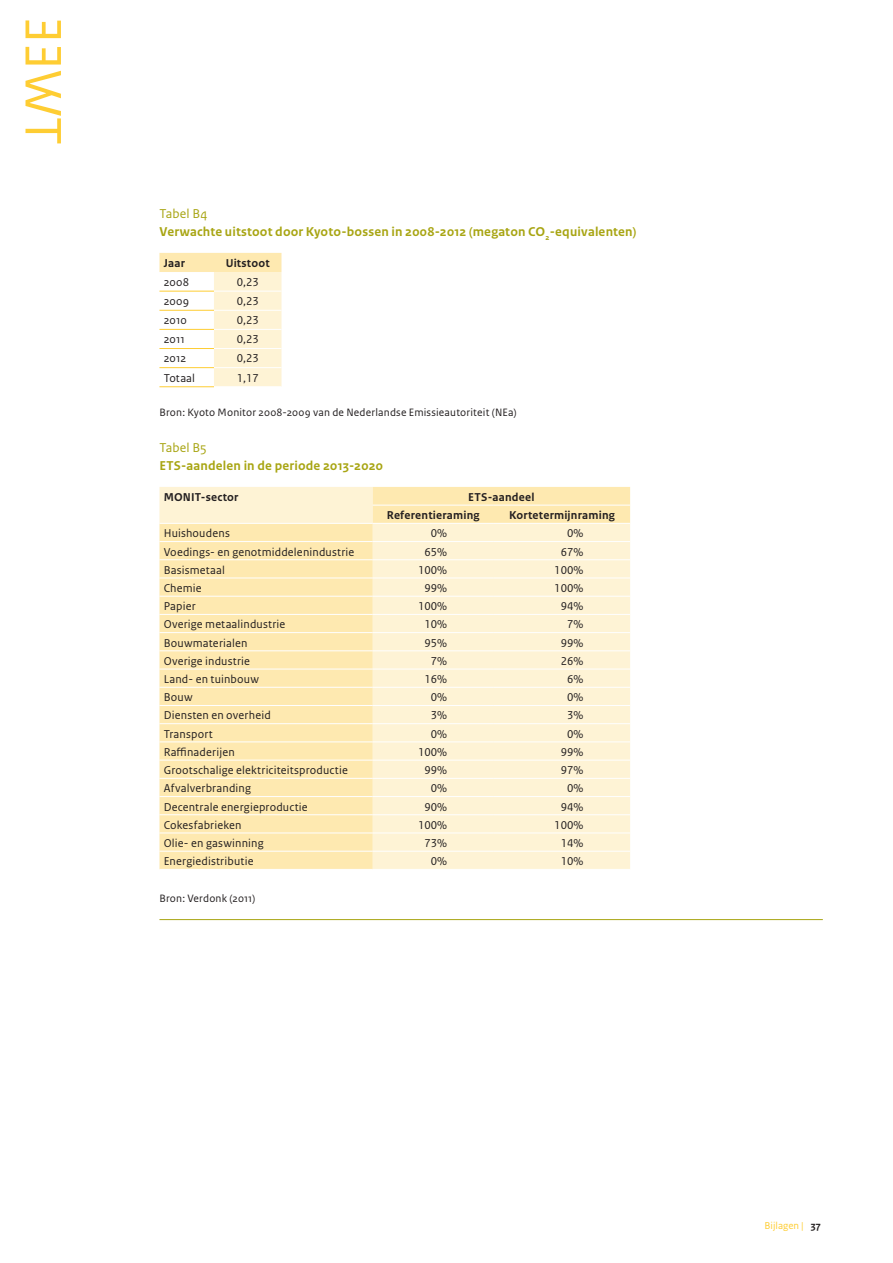
<style>
.page{position:relative;width:893px;height:1263px;background:#fff}
.page>*{position:absolute;margin:0;border:0;box-sizing:border-box;transform-origin:0 0}
.t1{font:700 13.5px/18px "Rijksoverheid Sans Text";letter-spacing:.015em;color:#a8a513}
.t2{font:13.5px "Rijksoverheid Sans Text";letter-spacing:.01em;color:#a8a513}
.t3{font:12px "Rijksoverheid Sans Text";letter-spacing:.015em;color:#231f20}
.t4{font:700 12px/18.1px "Rijksoverheid Sans Text";letter-spacing:.015em;color:#231f20}
.t5{font:11.25px "Rijksoverheid Sans Text";letter-spacing:.015em;color:#231f20}
.t6{font:10.5px "Rijksoverheid Sans Text";color:#fecd33}
.s1{font-weight:400}
.s2{font-weight:700;color:#231f20}
</style>
<div class="page">
<svg style="left:159px;top:253px;width:122px;height:133px"></svg>
<hr style="left:159px;top:291px;width:55px;height:1px;background:#fecd33">
<hr style="left:159px;top:310px;width:55px;height:1px;background:#fecd33">
<hr style="left:159px;top:329px;width:55px;height:1px;background:#fecd33">
<hr style="left:159px;top:348px;width:55px;height:1px;background:#fecd33">
<hr style="left:159px;top:367px;width:55px;height:1px;background:#fecd33">
<hr style="left:214px;top:291px;width:67px;height:1px;background:#fff">
<hr style="left:214px;top:310px;width:67px;height:1px;background:#fff">
<hr style="left:214px;top:329px;width:67px;height:1px;background:#fff">
<hr style="left:214px;top:348px;width:67px;height:1px;background:#fff">
<hr style="left:214px;top:367px;width:67px;height:1px;background:#fff">
<hr style="left:159px;top:386px;width:55px;height:1px;background:#fecd33">
<svg style="left:159px;top:487px;width:471px;height:382px;background:#feeec4"></svg>
<hr style="left:159px;top:541px;width:214px;height:1px;background:#fff">
<hr style="left:373px;top:541px;width:121px;height:1px;background:#fff">
<hr style="left:494px;top:541px;width:136px;height:1px;background:#fff">
<hr style="left:159px;top:559px;width:214px;height:1px;background:#fff">
<hr style="left:373px;top:559px;width:121px;height:1px;background:#fff">
<hr style="left:494px;top:559px;width:136px;height:1px;background:#fff">
<hr style="left:159px;top:578px;width:214px;height:1px;background:#fff">
<hr style="left:373px;top:578px;width:121px;height:1px;background:#fff">
<hr style="left:494px;top:578px;width:136px;height:1px;background:#fff">
<hr style="left:159px;top:596px;width:214px;height:1px;background:#fff">
<hr style="left:373px;top:596px;width:121px;height:1px;background:#fff">
<hr style="left:494px;top:596px;width:136px;height:1px;background:#fff">
<hr style="left:159px;top:614px;width:214px;height:1px;background:#fff">
<hr style="left:373px;top:614px;width:121px;height:1px;background:#fff">
<hr style="left:494px;top:614px;width:136px;height:1px;background:#fff">
<hr style="left:159px;top:632px;width:214px;height:1px;background:#fff">
<hr style="left:373px;top:632px;width:121px;height:1px;background:#fff">
<hr style="left:494px;top:632px;width:136px;height:1px;background:#fff">
<hr style="left:159px;top:650px;width:214px;height:1px;background:#fff">
<hr style="left:373px;top:650px;width:121px;height:1px;background:#fff">
<hr style="left:494px;top:650px;width:136px;height:1px;background:#fff">
<hr style="left:159px;top:669px;width:214px;height:1px;background:#fff">
<hr style="left:373px;top:669px;width:121px;height:1px;background:#fff">
<hr style="left:494px;top:669px;width:136px;height:1px;background:#fff">
<hr style="left:159px;top:687px;width:214px;height:1px;background:#fff">
<hr style="left:373px;top:687px;width:121px;height:1px;background:#fff">
<hr style="left:494px;top:687px;width:136px;height:1px;background:#fff">
<hr style="left:159px;top:705px;width:214px;height:1px;background:#fff">
<hr style="left:373px;top:705px;width:121px;height:1px;background:#fff">
<hr style="left:494px;top:705px;width:136px;height:1px;background:#fff">
<hr style="left:159px;top:723px;width:214px;height:1px;background:#fff">
<hr style="left:373px;top:723px;width:121px;height:1px;background:#fff">
<hr style="left:494px;top:723px;width:136px;height:1px;background:#fff">
<hr style="left:159px;top:760px;width:214px;height:1px;background:#fff">
<hr style="left:373px;top:760px;width:121px;height:1px;background:#fff">
<hr style="left:494px;top:760px;width:136px;height:1px;background:#fff">
<hr style="left:159px;top:778px;width:214px;height:1px;background:#fff">
<hr style="left:373px;top:778px;width:121px;height:1px;background:#fff">
<hr style="left:494px;top:778px;width:136px;height:1px;background:#fff">
<hr style="left:159px;top:796px;width:214px;height:1px;background:#fff">
<hr style="left:373px;top:796px;width:121px;height:1px;background:#fff">
<hr style="left:494px;top:796px;width:136px;height:1px;background:#fff">
<hr style="left:159px;top:814px;width:214px;height:1px;background:#fff">
<hr style="left:373px;top:814px;width:121px;height:1px;background:#fff">
<hr style="left:494px;top:814px;width:136px;height:1px;background:#fff">
<hr style="left:159px;top:833px;width:214px;height:1px;background:#fff">
<hr style="left:373px;top:833px;width:121px;height:1px;background:#fff">
<hr style="left:494px;top:833px;width:136px;height:1px;background:#fff">
<hr style="left:159px;top:851px;width:214px;height:1px;background:#fff">
<hr style="left:373px;top:851px;width:121px;height:1px;background:#fff">
<hr style="left:494px;top:851px;width:136px;height:1px;background:#fff">
<hr style="left:373px;top:505px;width:121px;height:1px;background:#fff">
<hr style="left:494px;top:505px;width:136px;height:1px;background:#fff">
<hr style="left:159px;top:523px;width:214px;height:1px;background:#fff">
<hr style="left:373px;top:523px;width:121px;height:1px;background:#fff">
<hr style="left:494px;top:523px;width:136px;height:1px;background:#fff">
<hr style="left:159px;top:741px;width:214px;height:1px;background:#fff">
<hr style="left:373px;top:741px;width:121px;height:1px;background:#fff">
<hr style="left:494px;top:741px;width:136px;height:1px;background:#fff">
<hr style="left:159px;top:919px;width:664px;height:1px;background:#a8a513">
<p class="t1" style="left:159px;top:205px;width:478px"><span class="s1">Tabel B4<br></span>Verwachte uitstoot door Kyoto-bossen in 2008-2012 (megaton CO<sub>2</sub>-equivalenten)</p>
<p class="t4" style="left:164px;top:254px;width:23px">Jaar</p>
<p class="t4" style="left:226px;top:254px;width:45px">Uitstoot</p>
<p class="t3" style="left:164px;top:275px;width:27px">2008</p>
<p class="t3" style="left:237px;top:275px;width:24px">0,23</p>
<p class="t3" style="left:164px;top:294px;width:27px">2009</p>
<p class="t3" style="left:237px;top:294px;width:24px">0,23</p>
<p class="t3" style="left:164px;top:313px;width:25px">2010</p>
<p class="t3" style="left:237px;top:313px;width:24px">0,23</p>
<p class="t3" style="left:164px;top:333px;width:23px">2011</p>
<p class="t3" style="left:237px;top:333px;width:24px">0,23</p>
<p class="t3" style="left:164px;top:352px;width:24px">2012</p>
<p class="t3" style="left:237px;top:352px;width:24px">0,23</p>
<p class="t3" style="left:164px;top:371px;width:33px">Totaal</p>
<p class="t3" style="left:237px;top:371px;width:24px">1,17</p>
<p class="t5" style="left:159px;top:406px;width:359px">Bron: Kyoto Monitor 2008-2009 van de Nederlandse Emissieautoriteit (NEa)</p>
<p class="t2" style="left:159px;top:440px;width:49px">Tabel B5</p>
<p class="t1" style="left:159px;top:457px;width:225px">ETS-aandelen in de periode 2013-2020</p>
<p class="t4" style="left:164px;top:488px;width:76px">MONIT-sector</p>
<p class="t4" style="left:387px;top:488px;width:149px;text-indent:81px">ETS-aandeel<br>Referentieraming</p>
<p class="t4" style="left:509px;top:506px;width:107px">Kortetermijnraming</p>
<p class="t3" style="left:164px;top:526px;width:68px">Huishoudens</p>
<p class="t3" style="left:431px;top:526px;width:18px">0%</p>
<p class="t3" style="left:567px;top:526px;width:18px">0%</p>
<p class="t3" style="left:164px;top:545px;width:192px">Voedings- en genotmiddelenindustrie</p>
<p class="t3" style="left:424px;top:545px;width:24px">65%</p>
<p class="t3" style="left:561px;top:545px;width:24px">67%</p>
<p class="t3" style="left:164px;top:563px;width:63px">Basismetaal</p>
<p class="t3" style="left:418px;top:563px;width:31px">100%</p>
<p class="t3" style="left:554px;top:563px;width:31px">100%</p>
<p class="t3" style="left:164px;top:581px;width:39px">Chemie</p>
<p class="t3" style="left:424px;top:581px;width:24px">99%</p>
<p class="t3" style="left:554px;top:581px;width:31px">100%</p>
<p class="t3" style="left:164px;top:599px;width:34px">Papier</p>
<p class="t3" style="left:418px;top:599px;width:31px">100%</p>
<p class="t3" style="left:561px;top:599px;width:24px">94%</p>
<p class="t3" style="left:164px;top:618px;width:123px">Overige metaalindustrie</p>
<p class="t3" style="left:424px;top:618px;width:24px">10%</p>
<p class="t3" style="left:567px;top:618px;width:18px">7%</p>
<p class="t3" style="left:164px;top:636px;width:85px">Bouwmaterialen</p>
<p class="t3" style="left:424px;top:636px;width:24px">95%</p>
<p class="t3" style="left:561px;top:636px;width:24px">99%</p>
<p class="t3" style="left:164px;top:654px;width:88px">Overige industrie</p>
<p class="t3" style="left:431px;top:654px;width:18px">7%</p>
<p class="t3" style="left:561px;top:654px;width:24px">26%</p>
<p class="t3" style="left:164px;top:672px;width:97px">Land- en tuinbouw</p>
<p class="t3" style="left:424px;top:672px;width:24px">16%</p>
<p class="t3" style="left:567px;top:672px;width:18px">6%</p>
<p class="t3" style="left:164px;top:690px;width:30px">Bouw</p>
<p class="t3" style="left:431px;top:690px;width:18px">0%</p>
<p class="t3" style="left:567px;top:690px;width:18px">0%</p>
<p class="t3" style="left:164px;top:709px;width:109px">Diensten en overheid</p>
<p class="t3" style="left:431px;top:709px;width:18px">3%</p>
<p class="t3" style="left:567px;top:709px;width:18px">3%</p>
<p class="t3" style="left:164px;top:727px;width:51px">Transport</p>
<p class="t3" style="left:431px;top:727px;width:18px">0%</p>
<p class="t3" style="left:567px;top:727px;width:18px">0%</p>
<p class="t3" style="left:164px;top:745px;width:73px">Raffinaderijen</p>
<p class="t3" style="left:418px;top:745px;width:31px">100%</p>
<p class="t3" style="left:561px;top:745px;width:24px">99%</p>
<p class="t3" style="left:164px;top:763px;width:186px">Grootschalige elektriciteitsproductie</p>
<p class="t3" style="left:424px;top:763px;width:24px">99%</p>
<p class="t3" style="left:561px;top:763px;width:24px">97%</p>
<p class="t3" style="left:164px;top:781px;width:89px">Afvalverbranding</p>
<p class="t3" style="left:431px;top:781px;width:18px">0%</p>
<p class="t3" style="left:567px;top:781px;width:18px">0%</p>
<p class="t3" style="left:164px;top:800px;width:146px">Decentrale energieproductie</p>
<p class="t3" style="left:424px;top:800px;width:24px">90%</p>
<p class="t3" style="left:561px;top:800px;width:24px">94%</p>
<p class="t3" style="left:164px;top:818px;width:79px">Cokesfabrieken</p>
<p class="t3" style="left:418px;top:818px;width:31px">100%</p>
<p class="t3" style="left:554px;top:818px;width:31px">100%</p>
<p class="t3" style="left:164px;top:836px;width:101px">Olie- en gaswinning</p>
<p class="t3" style="left:424px;top:836px;width:24px">73%</p>
<p class="t3" style="left:561px;top:836px;width:24px">14%</p>
<p class="t3" style="left:164px;top:854px;width:91px">Energiedistributie</p>
<p class="t3" style="left:431px;top:854px;width:18px">0%</p>
<p class="t3" style="left:561px;top:854px;width:24px">10%</p>
<p class="t5" style="left:159px;top:892px;width:97px">Bron: Verdonk (2011)</p>
<p class="t6" style="left:764px;top:1219px;width:58px">Bijlagen | <span class="s2">37</span></p>
</div>
